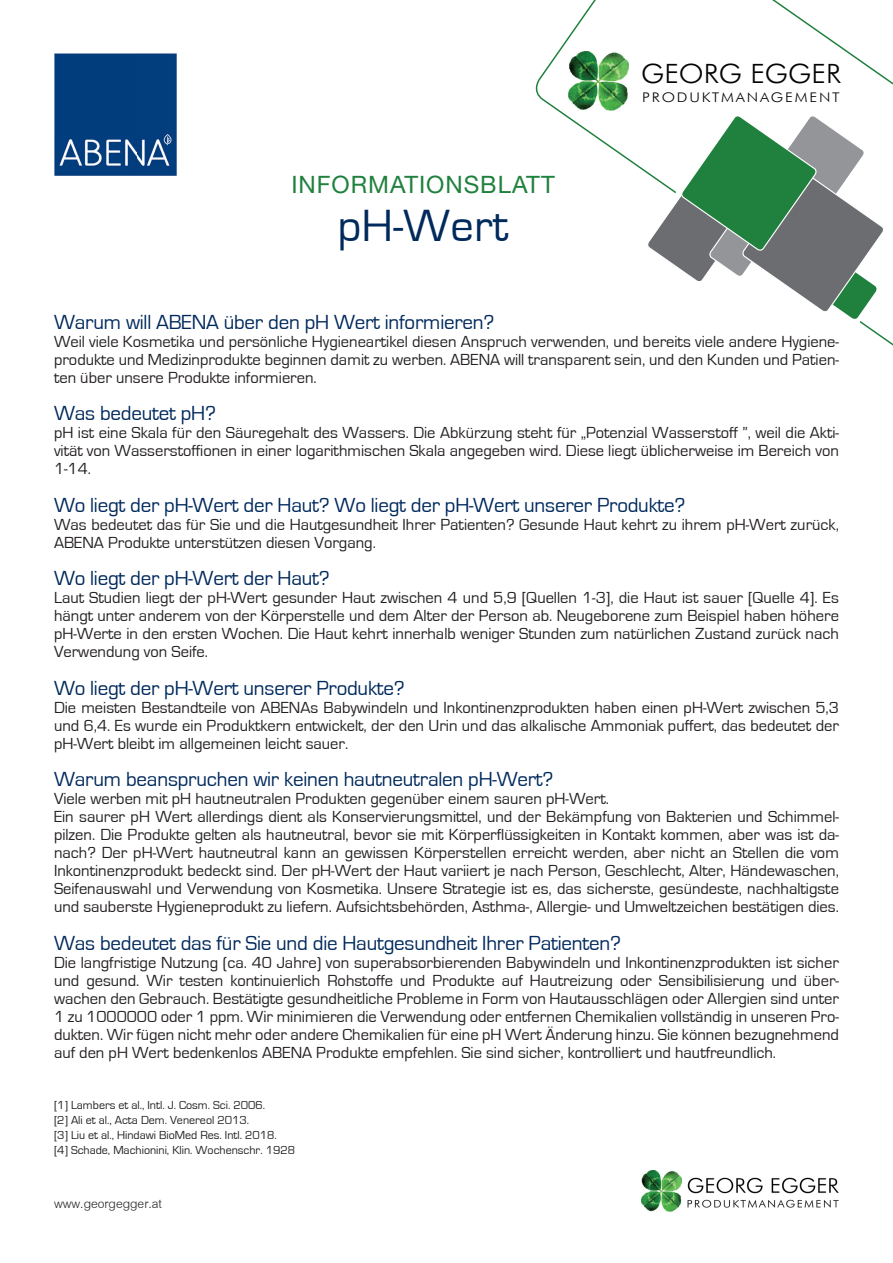
<style>
.page{position:relative;width:893px;height:1263px;background:#fff}
.page>*{position:absolute;margin:0;border:0;box-sizing:border-box;transform-origin:0 0}
.t1{font:46.5px "Eurostile Regular WAE";letter-spacing:.01em;color:#00295c}
.t2{font:300 26.55px "Futura BT";color:#040503;scale:1.07 1}
.t3{font:24px "Helvetica Neue";letter-spacing:.04em;color:#20813e}
.t4{font:21px "Eurostile Regular WAE";letter-spacing:-.01em;color:#00295c}
.t5{font:18.6px "Cordia New";color:#231f20}
.t6{font:16.5px/18px "Eurostile Regular WAE";color:#231f20;text-align:justify}
.t7{font:300 13.35px "Futura BT";letter-spacing:.12em;color:#040503;scale:1.15 1}
.t8{font:12px/15px "Eurostile Regular WAE";color:#231f20}
</style>
<div class="page">
<img style="left:641px;top:1170px;width:41px;height:41px">
<img style="left:687px;top:1177px;width:152px;height:31px">
<svg style="left:535px;top:0;width:358px;height:346px"></svg>
<img style="left:569px;top:51px;width:59px;height:60px">
<svg style="left:646px;top:114px;width:239px;height:214px"></svg>
<img style="left:54px;top:53px;width:123px;height:123px">
<h3 class="t3" style="left:291px;top:170px;width:265px">INFORMATIONSBLATT</h3>
<h1 class="t1" style="left:338px;top:201px;width:172px">pH-Wert</h1>
<h2 class="t2" style="left:641px;top:58px;width:188px">GEORG EGGER</h2>
<p class="t7" style="left:642px;top:89px;width:173px">PRODUKTMANAGEMENT</p>
<p class="t4" style="left:54px;top:310px;width:442px">Warum will ABENA über den pH Wert informieren?</p>
<p class="t6" style="left:54px;top:333px;width:786px">Weil viele Kosmetika und persönliche Hygieneartikel diesen Anspruch verwenden, und bereits viele andere Hygiene&shy;produkte und Medizinprodukte beginnen damit zu werben. ABENA will transparent sein, und den Kunden und Patien&shy;ten über unsere Produkte informieren.</p>
<p class="t4" style="left:54px;top:402px;width:163px">Was bedeutet pH?</p>
<p class="t6" style="left:54px;top:424px;width:786px">pH ist eine Skala für den Säuregehalt des Wassers. Die Abkürzung steht für „Potenzial Wasserstoff ”, weil die Akti&shy;vität von Wasserstoffionen in einer logarithmischen Skala angegeben wird. Diese liegt üblicherweise im Bereich von 1-14.</p>
<p class="t4" style="left:54px;top:493px;width:633px">Wo liegt der pH-Wert der Haut? Wo liegt der pH-Wert unserer Produkte?</p>
<p class="t6" style="left:54px;top:516px;width:786px">Was bedeutet das für Sie und die Hautgesundheit Ihrer Patienten? Gesunde Haut kehrt zu ihrem pH-Wert zurück,<br>ABENA Produkte unterstützen diesen Vorgang.</p>
<p class="t4" style="left:54px;top:567px;width:277px">Wo liegt der pH-Wert der Haut?</p>
<p class="t6" style="left:54px;top:589px;width:786px">Laut Studien liegt der pH-Wert gesunder Haut zwischen 4 und 5,9 [Quellen 1-3], die Haut ist sauer [Quelle 4]. Es hängt unter anderem von der Körperstelle und dem Alter der Person ab. Neugeborene zum Beispiel haben höhere pH-Werte in den ersten Wochen. Die Haut kehrt innerhalb weniger Stunden zum natürlichen Zustand zurück nach Verwendung von Seife.</p>
<p class="t4" style="left:54px;top:676px;width:352px">Wo liegt der pH-Wert unserer Produkte?</p>
<p class="t6" style="left:54px;top:699px;width:786px">Die meisten Bestandteile von ABENAs Babywindeln und Inkontinenzprodukten haben einen pH-Wert zwischen 5,3 und 6,4. Es wurde ein Produktkern entwickelt, der den Urin und das alkalische Ammoniak puffert, das bedeutet der pH-Wert bleibt im allgemeinen leicht sauer.</p>
<p class="t4" style="left:54px;top:768px;width:501px">Warum beanspruchen wir keinen hautneutralen pH-Wert?</p>
<p class="t6" style="left:54px;top:790px;width:786px;text-align:left">Viele werben mit pH hautneutralen Produkten gegenüber einem sauren pH-Wert.<br>Ein saurer pH Wert allerdings dient als Konservierungsmittel, und der Bekämpfung von Bakterien und Schimmel&shy;pilzen. Die Produkte gelten als hautneutral, bevor sie mit Körperflüssigkeiten in Kontakt kommen, aber was ist da&shy;nach? Der pH-Wert hautneutral kann an gewissen Körperstellen erreicht werden, aber nicht an Stellen die vom Inkontinenzprodukt bedeckt sind. Der pH-Wert der Haut variiert je nach Person, Geschlecht, Alter, Händewaschen, Seifenauswahl und Verwendung von Kosmetika. Unsere Strategie ist es, das sicherste, gesündeste, nachhaltigste und sauberste Hygieneprodukt zu liefern. Aufsichtsbehörden, Asthma-, Allergie- und Umweltzeichen bestätigen dies.</p>
<p class="t4" style="left:54px;top:931px;width:569px">Was bedeutet das für Sie und die Hautgesundheit Ihrer Patienten?</p>
<p class="t6" style="left:54px;top:954px;width:786px">Die langfristige Nutzung (ca. 40 Jahre) von superabsorbierenden Babywindeln und Inkontinenzprodukten ist sicher und gesund. Wir testen kontinuierlich Rohstoffe und Produkte auf Hautreizung oder Sensibilisierung und über&shy;wachen den Gebrauch. Bestätigte gesundheitliche Probleme in Form von Hautausschlägen oder Allergien sind unter 1 zu 1000000 oder 1 ppm. Wir minimieren die Verwendung oder entfernen Chemikalien vollständig in unseren Pro&shy;dukten. Wir fügen nicht mehr oder andere Chemikalien für eine pH Wert Änderung hinzu. Sie können bezugnehmend auf den pH Wert bedenkenlos ABENA Produkte empfehlen. Sie sind sicher, kontrolliert und hautfreundlich.</p>
<p class="t8" style="left:54px;top:1098px;width:243px">[1] Lambers et al., Intl. J. Cosm. Sci. 2006.<br>[2] Ali et al., Acta Dem. Venereol 2013.<br>[3] Liu et al., Hindawi BioMed Res. Intl. 2018.<br>[4] Schade, Machionini, Klin. Wochenschr. 1928</p>
<p class="t5" style="left:54px;top:1191px;width:109px">www.georgegger.at</p>
</div>
